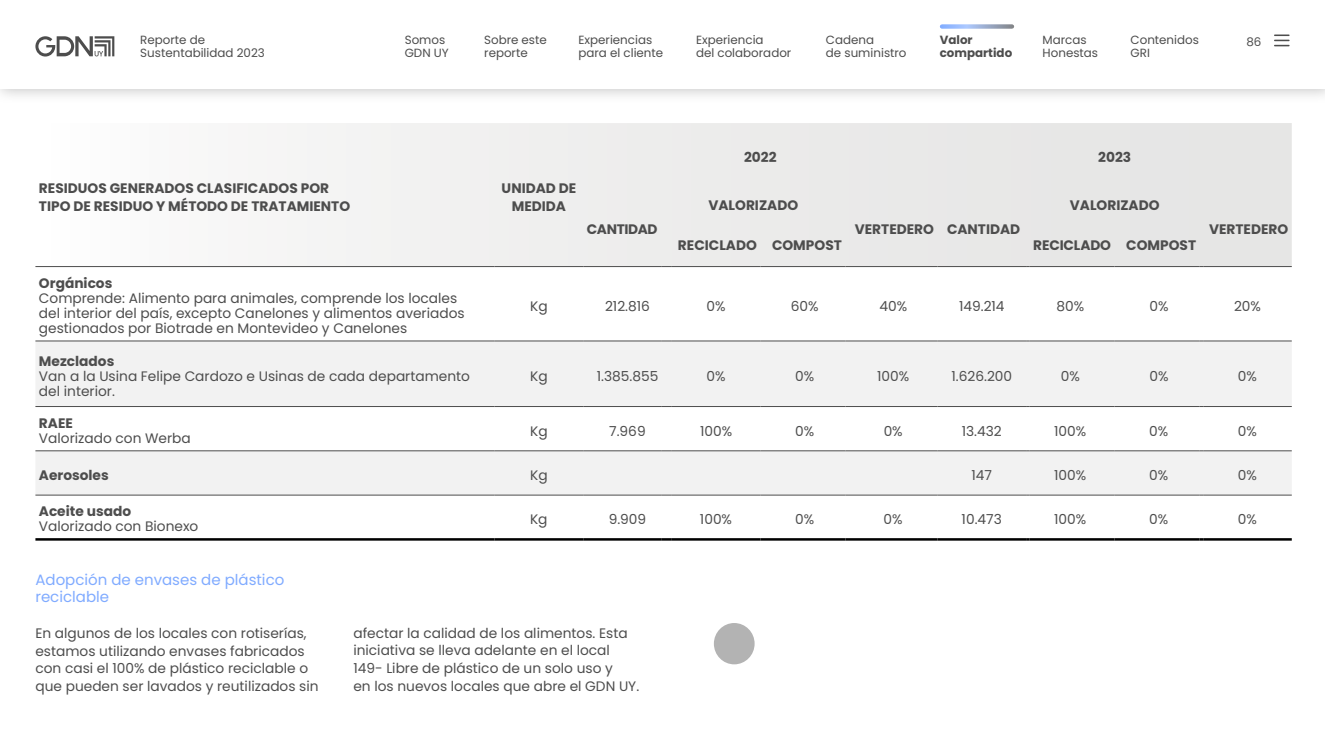
<style>
.page{position:relative;width:1325px;height:750px;background:#fff}
.page>*{position:absolute;margin:0;border:0;box-sizing:border-box;transform-origin:0 0}
.t1{font:15px/17.8px "Poppins";color:#80abff}
.t2{font:13.75px/17.8px "Poppins";color:#4d4d4d}
.t3{font:700 13.75px/17.8px "Poppins";color:#4d4d4d}
.t4{font:700 13.75px "Poppins";letter-spacing:-.025em;color:#4d4d4d}
.t5{font:11.88px/12.5px "Poppins";color:#4d4d4d}
.t6{font:700 11.88px/12.5px "Poppins";color:#4d4d4d}
</style>
<div class="page">
<svg style="left:287px;top:123px;width:1005px;height:143px"></svg>
<svg style="left:35px;top:342px;width:1257px;height:153px;fill:#f2f2f2"></svg>
<hr style="left:35px;top:266px;width:460px;height:1px;background:#4d4d4d">
<hr style="left:495px;top:266px;width:88px;height:1px;background:#4d4d4d">
<hr style="left:583px;top:266px;width:78px;height:1px;background:#4d4d4d">
<hr style="left:672px;top:266px;width:88px;height:1px;background:#4d4d4d">
<hr style="left:760px;top:266px;width:85px;height:1px;background:#4d4d4d">
<hr style="left:849px;top:266px;width:89px;height:1px;background:#4d4d4d">
<hr style="left:938px;top:266px;width:88px;height:1px;background:#4d4d4d">
<hr style="left:1030px;top:266px;width:85px;height:1px;background:#4d4d4d">
<hr style="left:1115px;top:266px;width:85px;height:1px;background:#4d4d4d">
<hr style="left:1203px;top:266px;width:89px;height:1px;background:#4d4d4d">
<hr style="left:35px;top:341px;width:460px;height:1px;background:#4d4d4d">
<hr style="left:495px;top:341px;width:88px;height:1px;background:#4d4d4d">
<hr style="left:583px;top:341px;width:78px;height:1px;background:#4d4d4d">
<hr style="left:672px;top:341px;width:88px;height:1px;background:#4d4d4d">
<hr style="left:760px;top:341px;width:85px;height:1px;background:#4d4d4d">
<hr style="left:849px;top:341px;width:89px;height:1px;background:#4d4d4d">
<hr style="left:938px;top:341px;width:88px;height:1px;background:#4d4d4d">
<hr style="left:1030px;top:341px;width:85px;height:1px;background:#4d4d4d">
<hr style="left:1115px;top:341px;width:85px;height:1px;background:#4d4d4d">
<hr style="left:1203px;top:341px;width:89px;height:1px;background:#4d4d4d">
<hr style="left:35px;top:406px;width:460px;height:1px;background:#4d4d4d">
<hr style="left:495px;top:406px;width:88px;height:1px;background:#4d4d4d">
<hr style="left:583px;top:406px;width:78px;height:1px;background:#4d4d4d">
<hr style="left:672px;top:406px;width:88px;height:1px;background:#4d4d4d">
<hr style="left:760px;top:406px;width:85px;height:1px;background:#4d4d4d">
<hr style="left:849px;top:406px;width:89px;height:1px;background:#4d4d4d">
<hr style="left:938px;top:406px;width:88px;height:1px;background:#4d4d4d">
<hr style="left:1030px;top:406px;width:85px;height:1px;background:#4d4d4d">
<hr style="left:1115px;top:406px;width:85px;height:1px;background:#4d4d4d">
<hr style="left:1203px;top:406px;width:89px;height:1px;background:#4d4d4d">
<hr style="left:35px;top:451px;width:460px;height:1px;background:#4d4d4d">
<hr style="left:495px;top:451px;width:88px;height:1px;background:#4d4d4d">
<hr style="left:583px;top:451px;width:78px;height:1px;background:#4d4d4d">
<hr style="left:672px;top:451px;width:88px;height:1px;background:#4d4d4d">
<hr style="left:760px;top:451px;width:85px;height:1px;background:#4d4d4d">
<hr style="left:849px;top:451px;width:89px;height:1px;background:#4d4d4d">
<hr style="left:938px;top:451px;width:88px;height:1px;background:#4d4d4d">
<hr style="left:1030px;top:451px;width:85px;height:1px;background:#4d4d4d">
<hr style="left:1115px;top:451px;width:85px;height:1px;background:#4d4d4d">
<hr style="left:1203px;top:451px;width:89px;height:1px;background:#4d4d4d">
<hr style="left:35px;top:495px;width:460px;height:1px;background:#4d4d4d">
<hr style="left:495px;top:495px;width:88px;height:1px;background:#4d4d4d">
<hr style="left:583px;top:495px;width:78px;height:1px;background:#4d4d4d">
<hr style="left:672px;top:495px;width:88px;height:1px;background:#4d4d4d">
<hr style="left:760px;top:495px;width:85px;height:1px;background:#4d4d4d">
<hr style="left:849px;top:495px;width:89px;height:1px;background:#4d4d4d">
<hr style="left:938px;top:495px;width:88px;height:1px;background:#4d4d4d">
<hr style="left:1030px;top:495px;width:85px;height:1px;background:#4d4d4d">
<hr style="left:1115px;top:495px;width:85px;height:1px;background:#4d4d4d">
<hr style="left:1203px;top:495px;width:89px;height:1px;background:#4d4d4d">
<hr style="left:35px;top:538px;width:460px;height:3px;background:#000">
<hr style="left:495px;top:538px;width:88px;height:3px;background:#000">
<hr style="left:583px;top:538px;width:78px;height:3px;background:#000">
<svg style="left:661px;top:538px;width:11px;height:3px"></svg>
<hr style="left:672px;top:538px;width:88px;height:3px;background:#000">
<hr style="left:760px;top:538px;width:85px;height:3px;background:#000">
<svg style="left:845px;top:538px;width:4px;height:3px"></svg>
<hr style="left:849px;top:538px;width:89px;height:3px;background:#000">
<hr style="left:938px;top:538px;width:88px;height:3px;background:#000">
<svg style="left:1026px;top:538px;width:4px;height:3px"></svg>
<hr style="left:1030px;top:538px;width:85px;height:3px;background:#000">
<hr style="left:1115px;top:538px;width:85px;height:3px;background:#000">
<hr style="left:1203px;top:538px;width:89px;height:3px;background:#000">
<div style="left:714px;top:623px;width:41px;height:41px;background:#b3b3b3;border-radius:50%"></div>
<div style="left:0;top:0;width:1325px;height:104px;background:#b3b3b3;opacity:.75"></div>
<div style="left:0;top:0;width:1325px;height:89px;background:#fff"></div>
<svg style="left:1274px;top:35px;width:16px;height:11px"></svg>
<svg style="left:35px;top:36px;width:79px;height:21px"></svg>
<svg style="left:942px;top:24px;width:70px;height:5px"></svg>
<p class="t5" style="left:484px;top:34px;width:64px">Sobre este reporte</p>
<p class="t5" style="left:578px;top:34px;width:86px">Experiencias para el cliente</p>
<p class="t5" style="left:696px;top:34px;width:97px">Experiencia<br>del colaborador</p>
<p class="t5" style="left:1043px;top:34px;width:57px">Marcas<br>Honestas</p>
<p class="t5" style="left:1131px;top:34px;width:70px">Contenidos<br>GRI</p>
<p class="t5" style="left:140px;top:34px;width:126px">Reporte de<br>Sustentabilidad 2023</p>
<p class="t5" style="left:826px;top:34px;width:82px">Cadena<br>de suministro</p>
<p class="t6" style="left:940px;top:34px;width:74px">Valor compartido</p>
<p class="t5" style="left:405px;top:34px;width:42px">Somos</p>
<p class="t5" style="left:1246px;top:35px;width:17px">86</p>
<p class="t5" style="left:405px;top:46px;width:46px">GDN UY</p>
<p class="t3" style="left:39px;top:179px;width:313px">RESIDUOS GENERADOS CLASIFICADOS POR<br>TIPO DE RESIDUO Y MÉTODO DE TRATAMIENTO</p>
<p class="t3" style="left:502px;top:179px;width:76px;text-align:center">UNIDAD DE<br>MEDIDA</p>
<p class="t4" style="left:587px;top:221px;width:72px">CANTIDAD</p>
<p class="t3" style="left:744px;top:149px;width:34px">2022</p>
<p class="t3" style="left:1098px;top:149px;width:34px">2023</p>
<p class="t3" style="left:708px;top:197px;width:91px">VALORIZADO</p>
<p class="t3" style="left:855px;top:220px;width:167px">VERTEDERO CANTIDAD</p>
<p class="t3" style="left:1070px;top:197px;width:91px">VALORIZADO</p>
<p class="t3" style="left:678px;top:236px;width:165px">RECICLADO COMPOST</p>
<p class="t3" style="left:1033px;top:236px;width:164px">RECICLADO COMPOST</p>
<p class="t3" style="left:1209px;top:220px;width:81px">VERTEDERO</p>
<p class="t3" style="left:39px;top:275px;width:75px">Orgánicos</p>
<p class="t2" style="left:39px;top:291px;width:427px;line-height:15px">Comprende: Alimento para animales, comprende los locales del interior del país, excepto Canelones y alimentos averiados gestionados por Biotrade en Montevideo y Canelones</p>
<p class="t2" style="left:530px;top:297px;width:19px">Kg</p>
<p class="t2" style="left:605px;top:297px;width:46px">212.816</p>
<p class="t2" style="left:707px;top:297px;width:21px">0%</p>
<p class="t2" style="left:791px;top:297px;width:29px">60%</p>
<p class="t2" style="left:879px;top:297px;width:29px">40%</p>
<p class="t2" style="left:959px;top:297px;width:47px">149.214</p>
<p class="t2" style="left:1057px;top:297px;width:29px">80%</p>
<p class="t2" style="left:1149px;top:297px;width:21px">0%</p>
<p class="t2" style="left:1234px;top:297px;width:28px">20%</p>
<p class="t3" style="left:39px;top:352px;width:77px">Mezclados</p>
<p class="t2" style="left:39px;top:369px;width:433px;line-height:15px">Van a la Usina Felipe Cardozo e Usinas de cada departamento del interior.</p>
<p class="t2" style="left:530px;top:367px;width:19px">Kg</p>
<p class="t2" style="left:597px;top:367px;width:63px">1.385.855</p>
<p class="t2" style="left:707px;top:367px;width:21px">0%</p>
<p class="t2" style="left:795px;top:367px;width:21px">0%</p>
<p class="t2" style="left:877px;top:367px;width:34px">100%</p>
<p class="t2" style="left:951px;top:367px;width:62px">1.626.200</p>
<p class="t2" style="left:1061px;top:367px;width:21px">0%</p>
<p class="t2" style="left:1149px;top:367px;width:21px">0%</p>
<p class="t2" style="left:1238px;top:367px;width:21px">0%</p>
<p class="t3" style="left:39px;top:415px;width:35px">RAEE</p>
<p class="t2" style="left:39px;top:430px;width:153px">Valorizado con Werba</p>
<p class="t2" style="left:530px;top:422px;width:19px">Kg</p>
<p class="t2" style="left:609px;top:422px;width:38px">7.969</p>
<p class="t2" style="left:700px;top:422px;width:34px">100%</p>
<p class="t2" style="left:795px;top:422px;width:21px">0%</p>
<p class="t2" style="left:884px;top:422px;width:21px">0%</p>
<p class="t2" style="left:962px;top:422px;width:42px">13.432</p>
<p class="t2" style="left:1054px;top:422px;width:34px">100%</p>
<p class="t2" style="left:1149px;top:422px;width:21px">0%</p>
<p class="t2" style="left:1238px;top:422px;width:21px">0%</p>
<p class="t3" style="left:39px;top:467px;width:71px">Aerosoles</p>
<p class="t2" style="left:530px;top:467px;width:19px">Kg</p>
<p class="t2" style="left:971px;top:467px;width:22px">147</p>
<p class="t2" style="left:1054px;top:467px;width:34px">100%</p>
<p class="t2" style="left:1149px;top:467px;width:21px">0%</p>
<p class="t2" style="left:1238px;top:467px;width:21px">0%</p>
<p class="t3" style="left:39px;top:503px;width:94px">Aceite usado</p>
<p class="t2" style="left:39px;top:518px;width:161px">Valorizado con Bionexo</p>
<p class="t2" style="left:530px;top:510px;width:19px">Kg</p>
<p class="t2" style="left:609px;top:510px;width:39px">9.909</p>
<p class="t2" style="left:700px;top:510px;width:34px">100%</p>
<p class="t2" style="left:795px;top:510px;width:21px">0%</p>
<p class="t2" style="left:884px;top:510px;width:21px">0%</p>
<p class="t2" style="left:962px;top:510px;width:42px">10.473</p>
<p class="t2" style="left:1054px;top:510px;width:34px">100%</p>
<p class="t2" style="left:1149px;top:510px;width:21px">0%</p>
<p class="t2" style="left:1238px;top:510px;width:21px">0%</p>
<p class="t1" style="left:35px;top:571px;width:250px">Adopción de envases de plástico reciclable</p>
<p class="t2" style="left:35px;top:624px;width:285px">En algunos de los locales con rotiserías, estamos utilizando envases fabricados con casi el 100% de plástico reciclable o que pueden ser lavados y reutilizados sin</p>
<p class="t2" style="left:353px;top:624px;width:287px">afectar la calidad de los alimentos. Esta iniciativa se lleva adelante en el local 149- Libre de plástico de un solo uso y<br>en los nuevos locales que abre el GDN UY.</p>
</div>
